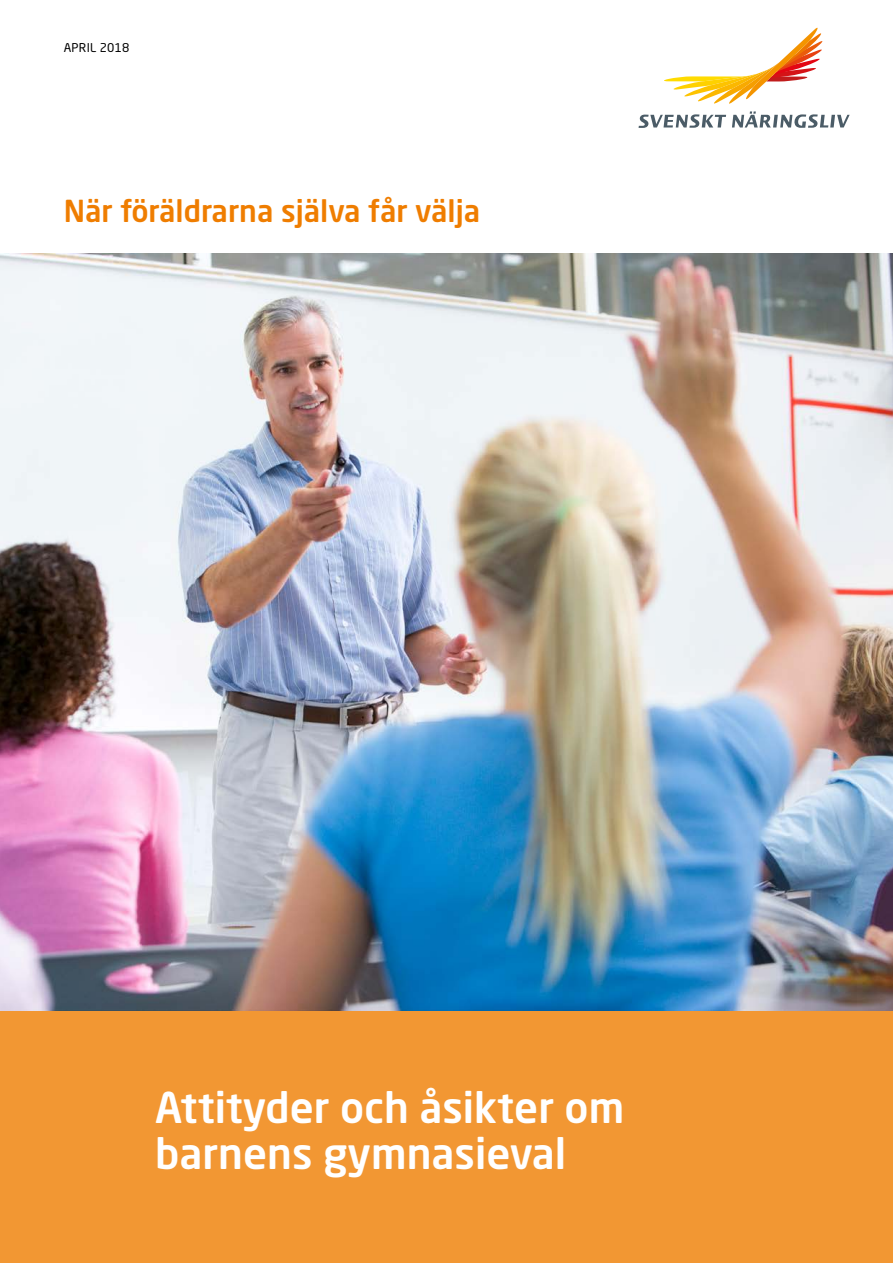
<style>
.page{position:relative;width:893px;height:1263px;background:#fff}
.page>*{position:absolute;margin:0;border:0;box-sizing:border-box;transform-origin:0 0}
.t1{font:500 42px/46.5px "Neo Sans Pro";color:#fff}
.t2{font:500 30px "Neo Sans Pro";color:#ef7d00}
.t3{font:12px "Neo Sans Pro";letter-spacing:.02em;color:#000}
</style>
<div class="page">
<svg style="left:639px;top:114px;width:87px;height:14px"></svg>
<svg style="left:732px;top:111px;width:118px;height:17px"></svg>
<svg style="left:664px;top:28px;width:159px;height:76px"></svg>
<div style="left:0;top:1010px;width:893px;height:253px;background:#f29733"></div>
<img style="left:0;top:254px;width:893px;height:756px">
<p class="t3" style="left:64px;top:40px;width:67px">APRIL 2018</p>
<p class="t2" style="left:64px;top:192px;width:418px">När föräldrarna själva får välja</p>
<p class="t1" style="left:155px;top:1083px;width:471px">Attityder och åsikter om barnens gymnasieval</p>
</div>
